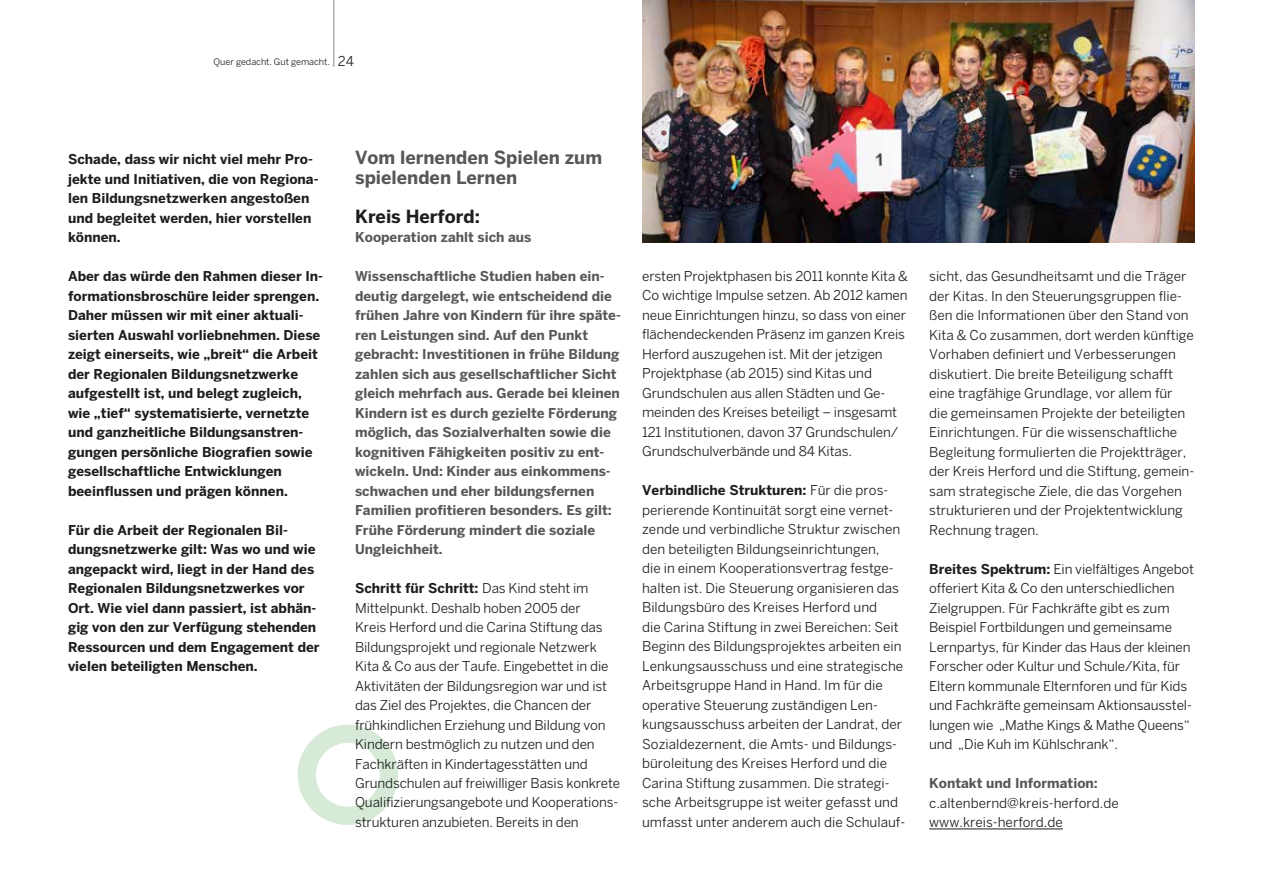
<style>
.page{position:relative;width:1263px;height:893px;background:#fff}
.page>*{position:absolute;margin:0;border:0;box-sizing:border-box;transform-origin:0 0}
.t1{font:700 18px/19.5px "Benton Sans";color:#575756}
.t2{font:700 18px "Benton Sans";color:#1d1d1b}
.t3{font:13.5px/19.5px "Benton Sans";color:#1d1d1b}
.t4{font:700 13.5px/19.5px "Benton Sans";color:#1d1d1b}
.t5{font:700 13.5px/19.5px "Benton Sans";color:#575756}
.t6{font:9px "Benton Sans";color:#1d1d1b}
.s1{font-size:13.5px}
.s2{font-weight:700}
</style>
<div class="page">
<img style="left:642px;top:0;width:552px;height:242px">
<svg style="left:298px;top:725px;width:100px;height:100px"></svg>
<hr style="left:929px;top:829px;width:134px;height:1px;background:#1d1d1b">
<hr style="left:333px;top:0;width:1px;height:67px;background:#878787">
<p class="t6" style="left:214px;top:56px;width:142px">Quer gedacht. Gut gemacht. <span class="s1">24</span></p>
<p class="t4" style="left:68px;top:149px;width:252px">Schade, dass wir nicht viel mehr Pro&shy;jekte und Initiativen, die von Regiona&shy;len Bildungsnetzwerken angestoßen und begleitet werden, hier vorstellen können.</p>
<p class="t4" style="left:68px;top:266px;width:256px">Aber das würde den Rahmen dieser In&shy;formationsbroschüre leider sprengen.<br>Daher müssen wir mit einer aktuali&shy;sierten Auswahl vorliebnehmen. Diese zeigt einerseits, wie „breit“ die Arbeit der Regionalen Bildungsnetzwerke aufgestellt ist, und belegt zugleich, wie „tief“ systematisierte, vernetzte und ganzheitliche Bildungsanstren&shy;gungen persönliche Biografien sowie gesellschaftliche Entwicklungen beeinflussen und prägen können.</p>
<p class="t4" style="left:68px;top:520px;width:253px">Für die Arbeit der Regionalen Bil&shy;dungsnetzwerke gilt: Was wo und wie angepackt wird, liegt in der Hand des Regionalen Bildungsnetzwerkes vor Ort. Wie viel dann passiert, ist abhän&shy;gig von den zur Verfügung stehenden Ressourcen und dem Engagement der vielen beteiligten Menschen.</p>
<h1 class="t1" style="left:355px;top:148px;width:249px">Vom lernenden Spielen zum spielenden Lernen</h1>
<h1 class="t2" style="left:355px;top:205px;width:126px">Kreis Herford:</h1>
<p class="t5" style="left:355px;top:227px;width:178px">Kooperation zahlt sich aus</p>
<p class="t5" style="left:355px;top:266px;width:267px">Wissenschaftliche Studien haben ein&shy;deutig dargelegt, wie entscheidend die frühen Jahre von Kindern für ihre späte&shy;ren Leistungen sind. Auf den Punkt gebracht: Investitionen in frühe Bildung zahlen sich aus gesellschaftlicher Sicht gleich mehrfach aus. Gerade bei kleinen Kindern ist es durch gezielte Förderung möglich, das Sozialverhalten sowie die kognitiven Fähigkeiten positiv zu ent&shy;wickeln. Und: Kinder aus einkommens&shy;schwachen und eher bildungsfernen Familien profitieren besonders. Es gilt:<br>Frühe Förderung mindert die soziale Ungleichheit.</p>
<p class="t3" style="left:355px;top:578px;width:267px"><span class="s2">Schritt für Schritt:</span> Das Kind steht im Mittelpunkt. Deshalb hoben 2005 der<br>Kreis Herford und die Carina Stiftung das Bildungsprojekt und regionale Netzwerk Kita &amp; Co aus der Taufe. Eingebettet in die Aktivitäten der Bildungsregion war und ist das Ziel des Projektes, die Chancen der frühkindlichen Erziehung und Bildung von Kindern bestmöglich zu nutzen und den Fachkräften in Kindertagesstätten und Grundschulen auf freiwilliger Basis konkrete Qualifizierungsangebote und Kooperations&shy;strukturen anzubieten. Bereits in den</p>
<p class="t3" style="left:642px;top:266px;width:267px">ersten Projektphasen bis 2011 konnte Kita &amp; Co wichtige Impulse setzen. Ab 2012 kamen neue Einrichtungen hinzu, so dass von einer flächendeckenden Präsenz im ganzen Kreis Herford auszugehen ist. Mit der jetzigen Projektphase (ab 2015) sind Kitas und Grundschulen aus allen Städten und Ge&shy;meinden des Kreises beteiligt – insgesamt 121 Institutionen, davon 37 Grundschulen/ Grundschulverbände und 84 Kitas.</p>
<p class="t3" style="left:642px;top:481px;width:265px"><span class="s2">Verbindliche Strukturen:</span> Für die pros&shy;perierende Kontinuität sorgt eine vernet&shy;zende und verbindliche Struktur zwischen den beteiligten Bildungseinrichtungen,<br>die in einem Kooperationsvertrag festge&shy;halten ist. Die Steuerung organisieren das Bildungsbüro des Kreises Herford und<br>die Carina Stiftung in zwei Bereichen: Seit Beginn des Bildungsprojektes arbeiten ein Lenkungsausschuss und eine strategische Arbeitsgruppe Hand in Hand. Im für die operative Steuerung zuständigen Len&shy;kungsausschuss arbeiten der Landrat, der Sozialdezernent, die Amts- und Bildungs&shy;büroleitung des Kreises Herford und die Carina Stiftung zusammen. Die strategi&shy;sche Arbeitsgruppe ist weiter gefasst und umfasst unter anderem auch die Schulauf-</p>
<p class="t3" style="left:929px;top:266px;width:267px">sicht, das Gesundheitsamt und die Träger der Kitas. In den Steuerungsgruppen flie&shy;ßen die Informationen über den Stand von Kita &amp; Co zusammen, dort werden künftige Vorhaben definiert und Verbesserungen diskutiert. Die breite Beteiligung schafft eine tragfähige Grundlage, vor allem für die gemeinsamen Projekte der beteiligten Einrichtungen. Für die wissenschaftliche Begleitung formulierten die Projektträger, der Kreis Herford und die Stiftung, gemein&shy;sam strategische Ziele, die das Vorgehen strukturieren und der Projektentwicklung Rechnung tragen.</p>
<p class="t3" style="left:929px;top:559px;width:267px"><span class="s2">Breites Spektrum:</span> Ein vielfältiges Angebot offeriert Kita &amp; Co den unterschiedlichen Zielgruppen. Für Fachkräfte gibt es zum Beispiel Fortbildungen und gemeinsame Lernpartys, für Kinder das Haus der kleinen Forscher oder Kultur und Schule/Kita, für Eltern kommunale Elternforen und für Kids und Fachkräfte gemeinsam Aktionsausstel&shy;lungen wie „Mathe Kings &amp; Mathe Queens“ und „Die Kuh im Kühlschrank“.</p>
<p class="t5" style="left:929px;top:773px;width:170px">Kontakt und Information:</p>
<p class="t3" style="left:929px;top:793px;width:191px">c.altenbernd@kreis-herford.de www.kreis-herford.de</p>
</div>
